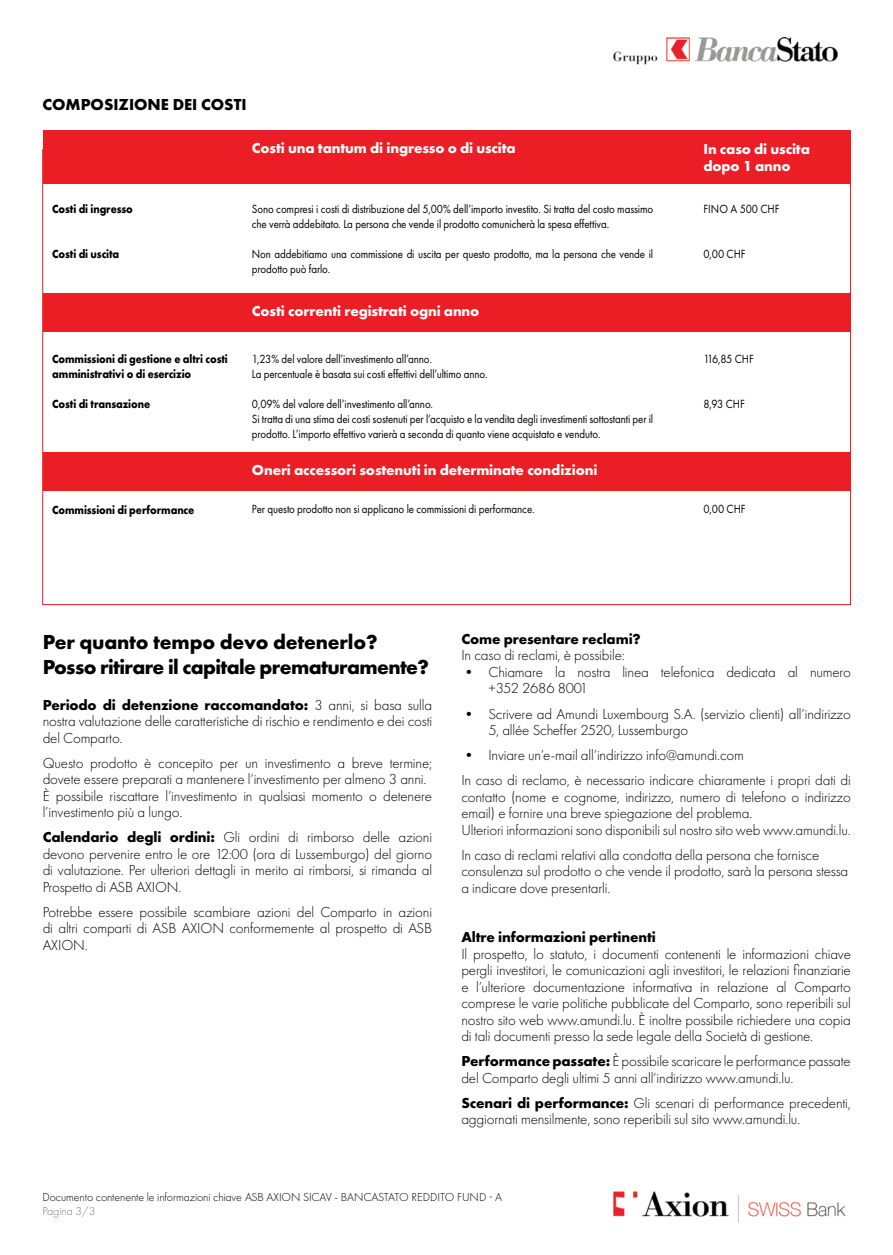
<style>
.page{position:relative;width:893px;height:1255px;background:#fff}
.page>*{position:absolute;margin:0;border:0;box-sizing:border-box;transform-origin:0 0}
.t1{font:700 21px/25.2px "Futura PT";letter-spacing:-.03em;color:#000}
.t2{font:700 16.5px "Futura PT";color:#000}
.t3{font:300 15px/16.5px "Futura PT";letter-spacing:-.01em;color:#000}
.t4{font:700 15px/16.5px "Futura PT";letter-spacing:-.01em;color:#fff}
.t5{font:700 15px "Futura PT";letter-spacing:-.01em;color:#000}
.t6{font:12.3px/15px "Futura PT";letter-spacing:-.01em;color:#000;scale:.89 1}
.t7{font:700 12.3px/15px "Futura PT";letter-spacing:-.01em;color:#000;scale:.89 1}
.t8{font:300 12px "Futura PT";letter-spacing:-.01em;color:#000}
.t9{font:300 12px "Futura PT";letter-spacing:-.01em;color:#7a7a7a}
.s1{font-weight:700}
</style>
<div class="page">
<img style="left:613px;top:1191px;width:233px;height:31px">
<img style="left:613px;top:37px;width:225px;height:28px">
<div style="left:43px;top:130px;width:807px;height:54px;background:#eb1e26"></div>
<div style="left:43px;top:293px;width:807px;height:39px;background:#eb1e26"></div>
<div style="left:43px;top:452px;width:807px;height:39px;background:#eb1e26"></div>
<p class="t2" style="left:43px;top:94px;width:205px">COMPOSIZIONE DEI COSTI</p>
<p class="t4" style="left:252px;top:140px;width:265px">Costi una tantum di ingresso o di uscita</p>
<p class="t4" style="left:703px;top:140px;width:108px">In caso di uscita dopo 1 anno</p>
<p class="t7" style="left:52px;top:201px;width:92px">Costi di ingresso</p>
<p class="t7" style="left:52px;top:246px;width:77px">Costi di uscita</p>
<p class="t6" style="left:252px;top:201px;width:452px">Sono compresi i costi di distribuzione del 5,00% dell’importo investito. Si tratta del costo massimo che verrà addebitato. La persona che vende il prodotto comunicherà la spesa effettiva.</p>
<p class="t6" style="left:252px;top:246px;width:452px">Non addebitiamo una commissione di uscita per questo prodotto, ma la persona che vende il prodotto può farlo.</p>
<p class="t6" style="left:703px;top:201px;width:87px">FINO A 500 CHF</p>
<p class="t6" style="left:703px;top:246px;width:49px">0,00 CHF</p>
<p class="t4" style="left:252px;top:302px;width:229px">Costi correnti registrati ogni anno</p>
<p class="t7" style="left:52px;top:351px;width:199px">Commissioni di gestione e altri costi amministrativi o di esercizio</p>
<p class="t7" style="left:52px;top:396px;width:112px">Costi di transazione</p>
<p class="t6" style="left:252px;top:351px;width:204px">1,23% del valore dell’investimento all’anno.</p>
<p class="t6" style="left:252px;top:366px;width:266px">La percentuale è basata sui costi effettivi dell’ultimo anno.</p>
<p class="t6" style="left:252px;top:396px;width:205px">0,09% del valore dell’investimento all’anno.</p>
<p class="t6" style="left:252px;top:411px;width:452px">Si tratta di una stima dei costi sostenuti per l’acquisto e la vendita degli investimenti sottostanti per il prodotto. L’importo effettivo varierà a seconda di quanto viene acquistato e venduto.</p>
<p class="t6" style="left:703px;top:351px;width:58px">116,85 CHF</p>
<p class="t6" style="left:703px;top:396px;width:48px">8,93 CHF</p>
<p class="t4" style="left:252px;top:461px;width:347px">Oneri accessori sostenuti in determinate condizioni</p>
<p class="t7" style="left:52px;top:501px;width:161px">Commissioni di performance</p>
<p class="t6" style="left:252px;top:501px;width:319px">Per questo prodotto non si applicano le commissioni di performance.</p>
<p class="t6" style="left:703px;top:501px;width:49px">0,00 CHF</p>
<h1 class="t1" style="left:43px;top:628px;width:388px">Per quanto tempo devo detenerlo?<br>Posso ritirare il capitale prematuramente?</h1>
<p class="t5" style="left:461px;top:629px;width:181px">Come presentare reclami?</p>
<p class="t3" style="left:461px;top:647px;width:165px">In caso di reclami, è possibile:</p>
<p class="t3" style="left:488px;top:663px;width:364px;text-indent:-27px">• Chiamare la nostra linea telefonica dedicata al numero +352 2686 8001</p>
<p class="t3" style="left:488px;top:705px;width:364px;text-indent:-27px">• Scrivere ad Amundi Luxembourg S.A. (servizio clienti) all’indirizzo<br>5, allée Scheffer 2520, Lussemburgo</p>
<p class="t3" style="left:461px;top:742px;width:391px;line-height:25px">• Inviare un’e-mail all’indirizzo info@amundi.com<br>In caso di reclamo, è necessario indicare chiaramente i propri dati di</p>
<p class="t3" style="left:461px;top:788px;width:391px">contatto (nome e cognome, indirizzo, numero di telefono o indirizzo email) e fornire una breve spiegazione del problema.<br>Ulteriori informazioni sono disponibili sul nostro sito web www.amundi.lu.</p>
<p class="t3" style="left:461px;top:846px;width:388px">In caso di reclami relativi alla condotta della persona che fornisce consulenza sul prodotto o che vende il prodotto, sarà la persona stessa a indicare dove presentarli.</p>
<p class="t5" style="left:461px;top:927px;width:196px">Altre informazioni pertinenti</p>
<p class="t3" style="left:461px;top:945px;width:391px;text-align:justify">Il prospetto, lo statuto, i documenti contenenti le informazioni chiave pergli investitori, le comunicazioni agli investitori, le relazioni finanziarie e l’ulteriore documentazione informativa in relazione al Comparto comprese le varie politiche pubblicate del Comparto, sono reperibili sul nostro sito web www.amundi.lu. È inoltre possibile richiedere una copia di tali documenti presso la sede legale della Società di gestione.</p>
<p class="t3" style="left:461px;top:1053px;width:391px"><span class="s1">Performance passate:</span> È possibile scaricare le performance passate del Comparto degli ultimi 5 anni all’indirizzo www.amundi.lu.</p>
<p class="t3" style="left:461px;top:1094px;width:391px"><span class="s1">Scenari di performance:</span> Gli scenari di performance precedenti, aggiornati mensilmente, sono reperibili sul sito www.amundi.lu.</p>
<p class="t3" style="left:43px;top:696px;width:391px;text-align:justify"><span class="s1">Periodo di detenzione raccomandato:</span> 3 anni, si basa sulla nostra valutazione delle caratteristiche di rischio e rendimento e dei costi del Comparto.</p>
<p class="t3" style="left:43px;top:754px;width:391px">Questo prodotto è concepito per un investimento a breve termine; dovete essere preparati a mantenere l’investimento per almeno 3 anni.</p>
<p class="t3" style="left:43px;top:787px;width:391px">È possibile riscattare l’investimento in qualsiasi momento o detenere l’investimento più a lungo.</p>
<p class="t3" style="left:43px;top:829px;width:391px;text-align:justify"><span class="s1">Calendario degli ordini:</span> Gli ordini di rimborso delle azioni devono pervenire entro le ore 12:00 (ora di Lussemburgo) del giorno di valutazione. Per ulteriori dettagli in merito ai rimborsi, si rimanda al Prospetto di ASB AXION.</p>
<p class="t3" style="left:43px;top:903px;width:391px;text-align:justify">Potrebbe essere possibile scambiare azioni del Comparto in azioni di altri comparti di ASB AXION conformemente al prospetto di ASB AXION.</p>
<p class="t8" style="left:43px;top:1190px;width:461px">Documento contenente le informazioni chiave ASB AXION SICAV - BANCASTATO REDDITO FUND - A</p>
<p class="t9" style="left:43px;top:1204px;width:54px">Pagina 3/3</p>
</div>
